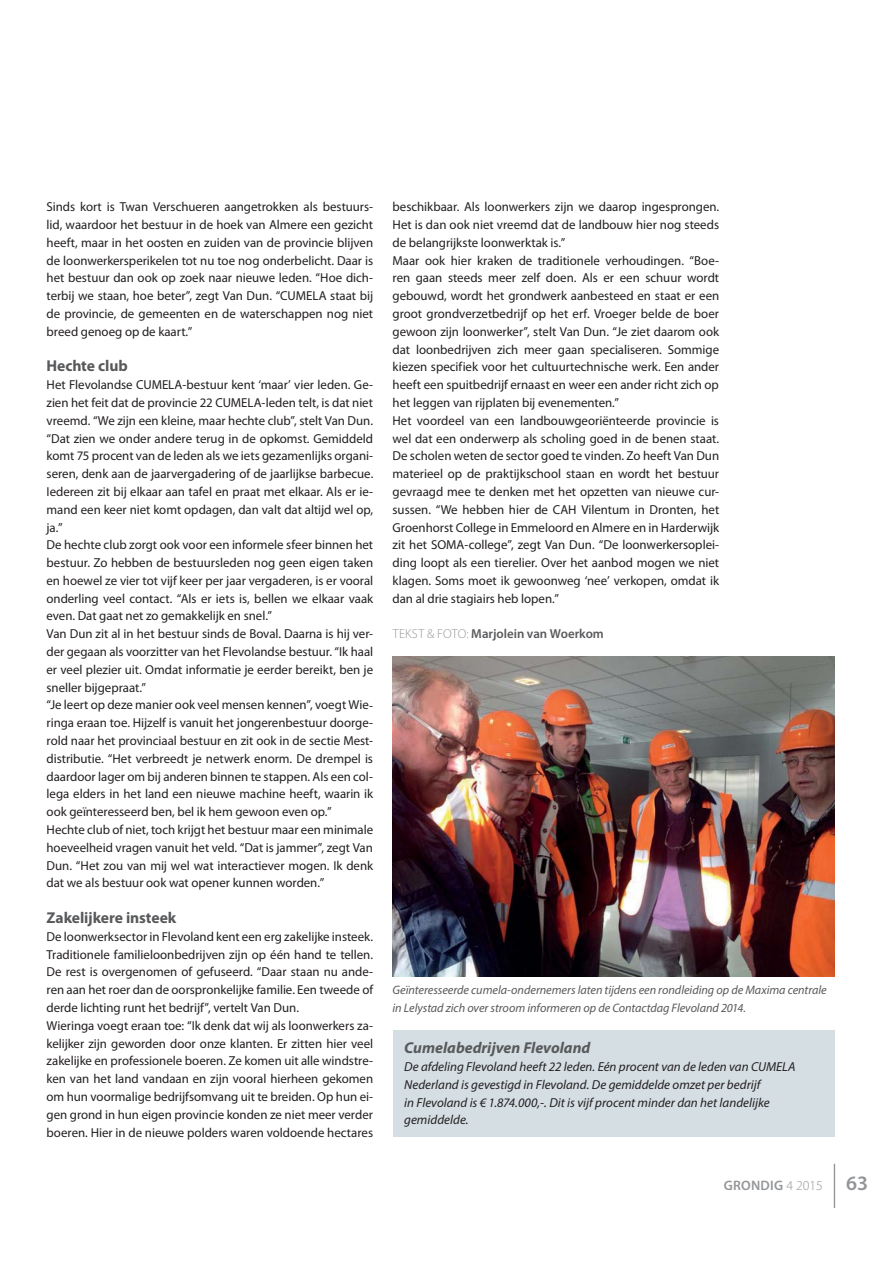
<style>
.page{position:relative;width:893px;height:1263px;background:#fff}
.page>*{position:absolute;margin:0;border:0;box-sizing:border-box;transform-origin:0 0}
.t1{font:700 15.75px "Myriad Pro";letter-spacing:-.005em;color:#58595b}
.t2{font:italic 700 15.75px "Myriad Pro";color:#58595b}
.t3{font:600 13.65px "Myriad Pro";letter-spacing:.02em;color:#939598}
.t4{font:13.05px/17.9px "Myriad Pro";letter-spacing:-.005em;color:#231f20}
.t5{font:italic 13.05px/17.9px "Myriad Pro";color:#231f20}
.t6{font:600 13.05px "Myriad Pro";color:#58595b}
.t7{font:italic 12.3px/17.9px "Myriad Pro";letter-spacing:-.005em;color:#58595b}
.s1{font-weight:300;color:#939598}
.s2{font-weight:300}
.s3{font-size:20.55px}
</style>
<div class="page">
<hr style="left:834px;top:1164px;width:1px;height:44px;background:#939598">
<div style="left:392px;top:1030px;width:442px;height:107px;background:#d5dee3"></div>
<img style="left:392px;top:656px;width:443px;height:320px">
<p class="t4" style="left:47px;top:199px;width:328px;text-align:justify">Sinds kort is Twan Verschueren aangetrokken als bestuurs&shy;lid, waardoor het bestuur in de hoek van Almere een gezicht heeft, maar in het oosten en zuiden van de provincie blijven de loonwerkersperikelen tot nu toe nog onderbelicht. Daar is het bestuur dan ook op zoek naar nieuwe leden. “Hoe dich&shy;terbij we staan, hoe beter”, zegt Van Dun. “CUMELA staat bij de provincie, de gemeenten en de waterschappen nog niet breed genoeg op de kaart.”</p>
<p class="t1" style="left:47px;top:360px;width:83px">Hechte club</p>
<p class="t4" style="left:47px;top:377px;width:328px">Het Flevolandse CUMELA-bestuur kent ‘maar’ vier leden. Ge&shy;zien het feit dat de provincie 22 CUMELA-leden telt, is dat niet vreemd. “We zijn een kleine, maar hechte club”, stelt Van Dun. “Dat zien we onder andere terug in de opkomst. Gemiddeld komt 75 procent van de leden als we iets gezamenlijks organi&shy;seren, denk aan de jaarvergadering of de jaarlijkse barbecue.<br>Iedereen zit bij elkaar aan tafel en praat met elkaar. Als er ie&shy;mand een keer niet komt opdagen, dan valt dat altijd wel op, ja.”<br>De hechte club zorgt ook voor een informele sfeer binnen het bestuur. Zo hebben de bestuursleden nog geen eigen taken en hoewel ze vier tot vijf keer per jaar vergaderen, is er vooral onderling veel contact. “Als er iets is, bellen we elkaar vaak even. Dat gaat net zo gemakkelijk en snel.”<br>Van Dun zit al in het bestuur sinds de Boval. Daarna is hij ver&shy;der gegaan als voorzitter van het Flevolandse bestuur. “Ik haal er veel plezier uit. Omdat informatie je eerder bereikt, ben je sneller bijgepraat.”<br>“Je leert op deze manier ook veel mensen kennen”, voegt Wie&shy;ringa eraan toe. Hijzelf is vanuit het jongerenbestuur doorge&shy;rold naar het provinciaal bestuur en zit ook in de sectie Mest&shy;distributie. “Het verbreedt je netwerk enorm. De drempel is daardoor lager om bij anderen binnen te stappen. Als een col&shy;lega elders in het land een nieuwe machine heeft, waarin ik ook geïnteresseerd ben, bel ik hem gewoon even op.”<br>Hechte club of niet, toch krijgt het bestuur maar een minimale hoeveelheid vragen vanuit het veld. “Dat is jammer”, zegt Van Dun. “Het zou van mij wel wat interactiever mogen. Ik denk dat we als bestuur ook wat opener kunnen worden.”</p>
<p class="t1" style="left:47px;top:912px;width:131px">Zakelijkere insteek</p>
<p class="t4" style="left:47px;top:928px;width:328px">De loonwerksector in Flevoland kent een erg zakelijke insteek.<br>Traditionele familieloonbedrijven zijn op één hand te tellen.<br>De rest is overgenomen of gefuseerd. “Daar staan nu ande&shy;ren aan het roer dan de oorspronkelijke familie. Een tweede of derde lichting runt het bedrijf”, vertelt Van Dun.<br>Wieringa voegt eraan toe: “Ik denk dat wij als loonwerkers za&shy;kelijker zijn geworden door onze klanten. Er zitten hier veel zakelijke en professionele boeren. Ze komen uit alle windstre&shy;ken van het land vandaan en zijn vooral hierheen gekomen om hun voormalige bedrijfsomvang uit te breiden. Op hun ei&shy;gen grond in hun eigen provincie konden ze niet meer verder boeren. Hier in de nieuwe polders waren voldoende hectares</p>
<p class="t4" style="left:392px;top:199px;width:328px">beschikbaar. Als loonwerkers zijn we daarop ingesprongen.<br>Het is dan ook niet vreemd dat de landbouw hier nog steeds de belangrijkste loonwerktak is.”<br>Maar ook hier kraken de traditionele verhoudingen. “Boe&shy;ren gaan steeds meer zelf doen. Als er een schuur wordt gebouwd, wordt het grondwerk aanbesteed en staat er een groot grondverzetbedrijf op het erf. Vroeger belde de boer gewoon zijn loonwerker”, stelt Van Dun. “Je ziet daarom ook dat loonbedrijven zich meer gaan specialiseren. Sommige kiezen specifiek voor het cultuurtechnische werk. Een ander heeft een spuitbedrijf ernaast en weer een ander richt zich op het leggen van rijplaten bij evenementen.”<br>Het voordeel van een landbouwgeoriënteerde provincie is wel dat een onderwerp als scholing goed in de benen staat.<br>De scholen weten de sector goed te vinden. Zo heeft Van Dun materieel op de praktijkschool staan en wordt het bestuur gevraagd mee te denken met het opzetten van nieuwe cur&shy;sussen. “We hebben hier de CAH Vilentum in Dronten, het Groenhorst College in Emmeloord en Almere en in Harderwijk zit het SOMA-college”, zegt Van Dun. “De loonwerkersoplei&shy;ding loopt als een tierelier. Over het aanbod mogen we niet klagen. Soms moet ik gewoonweg ‘nee’ verkopen, omdat ik dan al drie stagiairs heb lopen.”</p>
<p class="t6" style="left:393px;top:626px;width:213px"><span class="s1">TEKST &amp; FOTO:</span> Marjolein van Woerkom</p>
<p class="t7" style="left:392px;top:982px;width:436px">Geïnteresseerde cumela-ondernemers laten tijdens een rondleiding op de Maxima centrale in Lelystad zich over stroom informeren op de Contactdag Flevoland 2014.</p>
<p class="t2" style="left:404px;top:1039px;width:188px">Cumelabedrijven Flevoland</p>
<p class="t5" style="left:404px;top:1059px;width:393px">De afdeling Flevoland heeft 22 leden. Eén procent van de leden van CUMELA Nederland is gevestigd in Flevoland. De gemiddelde omzet per bedrijf<br>in Flevoland is € 1.874.000,-. Dit is vijf procent minder dan het landelijke gemiddelde.</p>
<p class="t3" style="left:724px;top:1177px;width:146px">GRONDIG <span class="s2">4 2015</span> <span class="s3">63</span></p>
</div>
